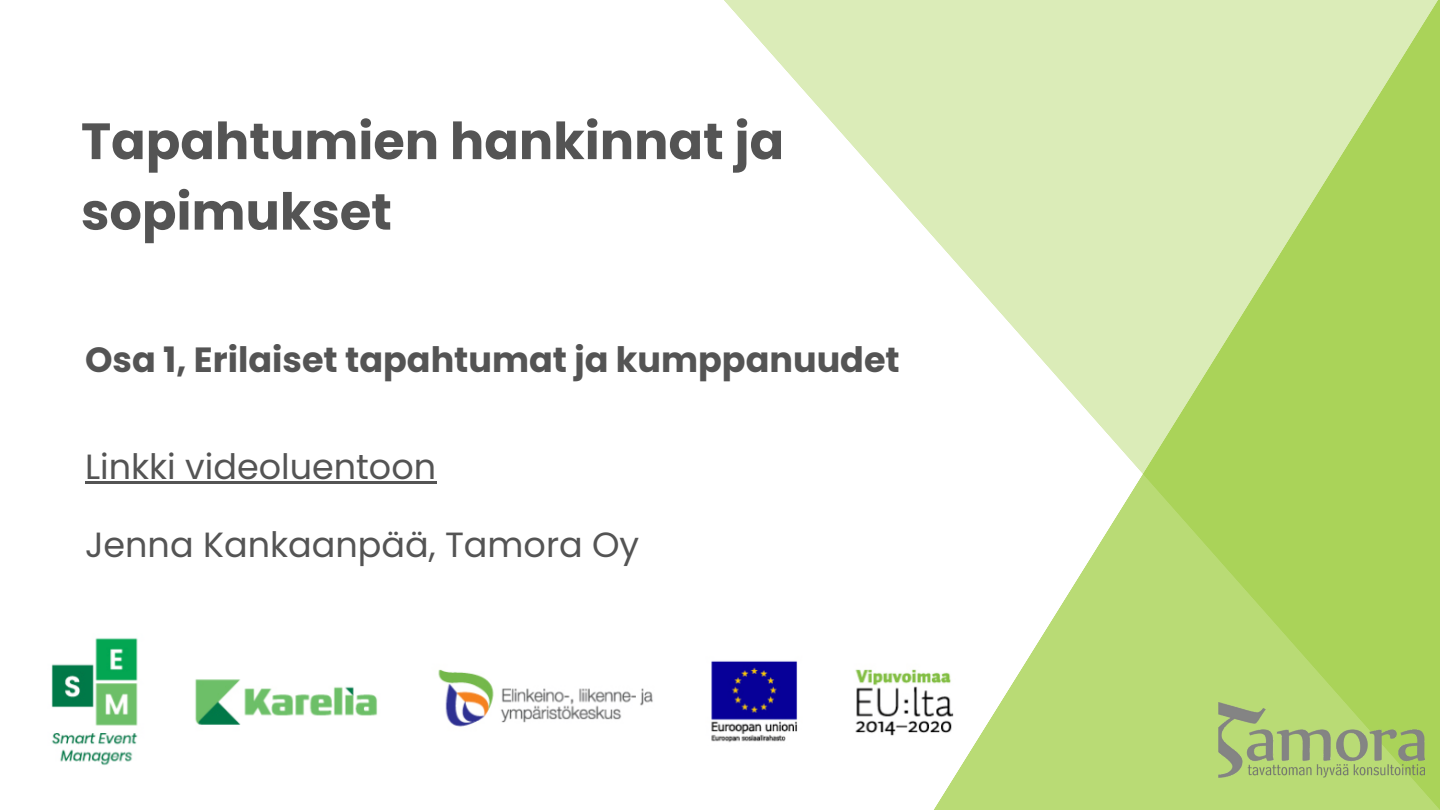
<style>
.page{position:relative;width:1440px;height:810px;background:#fff}
.page>*{position:absolute;margin:0;border:0;box-sizing:border-box;transform-origin:0 0}
.t1{font:700 51px "Poppins";color:#545454}
.t2{font:35px "Poppins";color:#545454}
.t3{font:700 35px "Poppins";color:#545454}
</style>
<div class="page">
<svg style="left:724px;top:0;width:110px;height:125px"></svg>
<img style="left:51px;top:638px;width:747px;height:127px">
<svg style="left:834px;top:0;width:606px;height:810px"></svg>
<img style="left:1219px;top:703px;width:205px;height:74px">
<hr style="left:85px;top:481px;width:351px;height:3px;background:#545454">
<p class="t1" style="left:81px;top:106px;width:705px">Tapahtumien hankinnat ja</p>
<p class="t1" style="left:81px;top:176px;width:312px">sopimukset</p>
<p class="t3" style="left:85px;top:335px;width:816px">Osa 1, Erilaiset tapahtumat ja kumppanuudet</p>
<p class="t2" style="left:85px;top:442px;width:353px">Linkki videoluentoon</p>
<p class="t2" style="left:85px;top:520px;width:556px">Jenna Kankaanpää, Tamora Oy</p>
</div>
